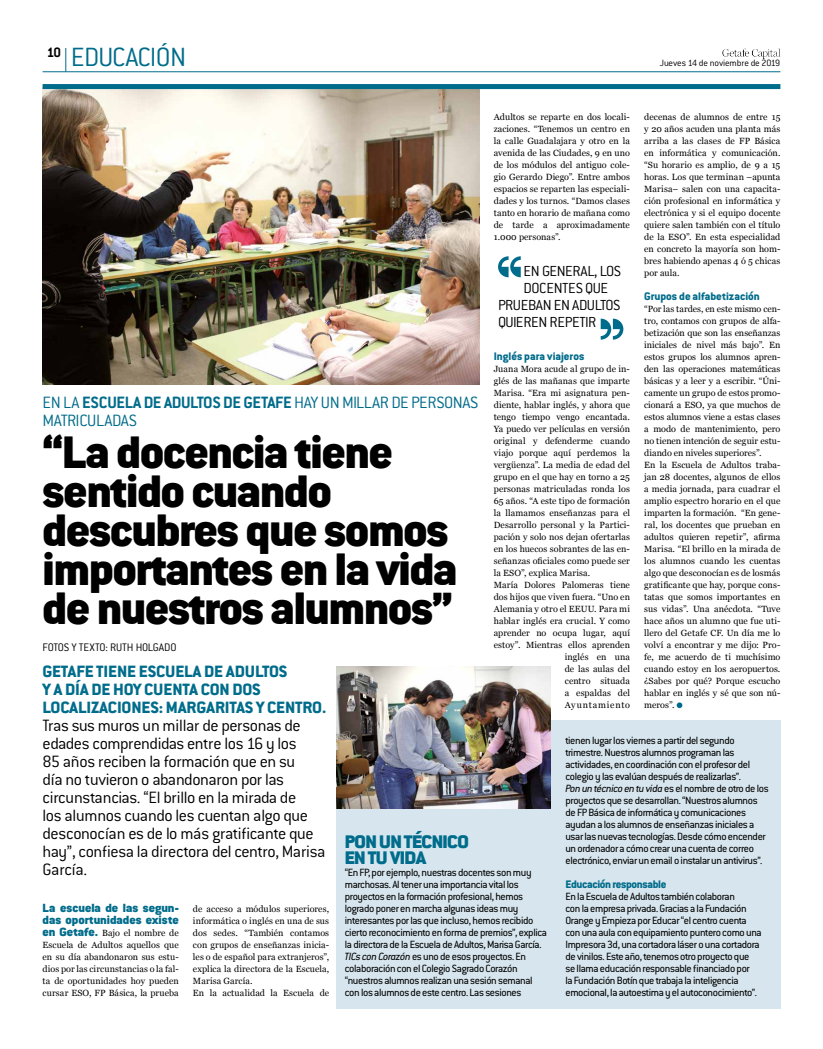
<style>
.page{position:relative;width:823px;height:1049px;background:#fff}
.page>*{position:absolute;margin:0;border:0;box-sizing:border-box;transform-origin:0 0}
.t1{font:900 50px/39px "Conduit ITC Std";letter-spacing:-.02em;color:#000}
.t2{font:300 29px "Conduit ITC Std";letter-spacing:-.025em;color:#006c8b}
.t3{font:900 20px/16px "Conduit ITC Std";letter-spacing:-.03em;color:#006c8b}
.t4{font:300 18px/18px "Conduit ITC Std";letter-spacing:-.025em;color:#000}
.t5{font:800 18px/18px "Conduit ITC Std";letter-spacing:-.01em;color:#006c8b}
.t6{font:300 18px/18px "Conduit ITC Std";letter-spacing:-.02em;color:#006c8b}
.t7{font:300 16px "Conduit ITC Std";letter-spacing:-.02em;color:#000}
.t8{font:900 13px/12px "Conduit ITC Std";color:#006c8b}
.t9{font:800 12px "Conduit ITC Std";letter-spacing:-.005em;color:#006c8b}
.t10{font:300 12px "Conduit ITC Std";letter-spacing:-.015em;color:#000}
.t11{font:800 12px "Conduit ITC Std";letter-spacing:-.03em;color:#006c8b}
.t12{font:11.5px/12px "Conduit ITC Std";letter-spacing:-.03em;color:#000}
.t13{font:300 10px "Conduit ITC Std";letter-spacing:-.015em;color:#000}
.t14{font:9px/12px "Georgia";letter-spacing:.005em;color:#000;text-align:justify}
.t15{font:9px "Georgia";letter-spacing:.08em;color:#000}
.s1{font-weight:700}
.s2{font-style:italic}
.s3{font-family:"Conduit ITC Std";font-weight:900;font-size:13px;color:#006c8b}
</style>
<div class="page">
<svg style="left:676px;top:702px;width:6px;height:6px"></svg>
<div style="left:336px;top:720px;width:444px;height:288px;background:#d7e6ee"></div>
<img style="left:336px;top:666px;width:214px;height:143px">
<img style="left:43px;top:89px;width:436px;height:295px">
<hr style="left:43px;top:72px;width:737px;height:1px;background:#006c8b">
<img style="left:722px;top:49px;width:58px;height:10px">
<div style="left:43px;top:84px;width:737px;height:5px;background:#006c8b"></div>
<svg style="left:65px;top:48px;width:1px;height:24px"></svg>
<svg style="left:498px;top:256px;width:22px;height:21px"></svg>
<svg style="left:600px;top:319px;width:23px;height:21px"></svg>
<h2 class="t2" style="left:47px;top:40px;width:141px"><sup>10</sup> EDUCACIÓN</h2>
<p class="t13" style="left:659px;top:57px;width:122px">Jueves 14 de noviembre de 2019</p>
<p class="t14" style="left:643px;top:110px;width:138px">decenas de alumnos de entre 15 y 20 años acuden una planta más arriba a las clases de FP Básica en informática y comunicación. “Su horario es amplio, de 9 a 15 horas. Los que terminan –apunta Marisa– salen con una capacita&shy;ción profesional en informática y electrónica y si el equipo docente quiere salen también con el título de la ESO”. En esta especialidad en concreto la mayoría son hom&shy;bres habiendo apenas 4 ó 5 chicas por aula.</p>
<h3 class="t9" style="left:643px;top:289px;width:117px">Grupos de alfabetización</h3>
<p class="t14" style="left:643px;top:303px;width:138px;text-align:left">“Por las tardes, en este mismo cen&shy;tro, contamos con grupos de alfa&shy;betización que son las enseñanzas iniciales de nivel más bajo”. En estos grupos los alumnos apren&shy;den las operaciones matemáticas básicas y a leer y a escribir. “Úni&shy;camente un grupo de estos promo&shy;cionará a ESO, ya que muchos de estos alumnos viene a estas clases a modo de mantenimiento, pero no tienen intención de seguir estu&shy;diando en niveles superiores”.<br>En la Escuela de Adultos traba&shy;jan 28 docentes, algunos de ellos a media jornada, para cuadrar el amplio espectro horario en el que imparten la formación. “En gene&shy;ral, los docentes que prueban en adultos quieren repetir”, afirma<br>Marisa. “El brillo en la mirada de los alumnos cuando les cuentas algo que desconocían es de losmás gratificante que hay, porque cons&shy;tatas que somos importantes en sus vidas”. Una anécdota. “Tuve hace años un alumno que fue uti&shy;llero del Getafe CF. Un día me lo volví a encontrar y me dijo: Pro&shy;fe, me acuerdo de ti muchísimo cuando estoy en los aeropuertos. ¿Sabes por qué? Porque escucho hablar en inglés y sé que son nú&shy;meros”.</p>
<p class="t14" style="left:493px;top:110px;width:138px">Adultos se reparte en dos locali&shy;zaciones. “Tenemos un centro en la calle Guadalajara y otro en la avenida de las Ciudades, 9 en uno de los módulos del antiguo cole&shy;gio Gerardo Diego”. Entre ambos espacios se reparten las especiali&shy;dades y los turnos. “Damos clases tanto en horario de mañana como de tarde a aproximadamente 1.000 personas”.</p>
<h3 class="t7" style="left:523px;top:261px;width:99px">EN GENERAL, LOS</h3>
<h3 class="t7" style="left:523px;top:278px;width:86px">DOCENTES QUE</h3>
<h3 class="t7" style="left:497px;top:295px;width:124px">PRUEBAN EN ADULTOS</h3>
<h3 class="t7" style="left:497px;top:312px;width:100px">QUIEREN REPETIR</h3>
<h3 class="t9" style="left:493px;top:349px;width:92px">Inglés para viajeros</h3>
<p class="t14" style="left:493px;top:363px;width:138px">Juana Mora acude al grupo de in-</p>
<p class="t14" style="left:493px;top:375px;width:138px">glés de las mañanas que imparte</p>
<p class="t14" style="left:493px;top:387px;width:138px">Marisa. “Era mi asignatura pen-</p>
<p class="t14" style="left:493px;top:399px;width:138px">diente, hablar inglés, y ahora que</p>
<p class="t14" style="left:493px;top:411px;width:138px">tengo tiempo vengo encantada.</p>
<p class="t14" style="left:493px;top:423px;width:138px">Ya puedo ver películas en versión</p>
<p class="t14" style="left:493px;top:435px;width:138px">original y defenderme cuando</p>
<p class="t14" style="left:493px;top:447px;width:138px">viajo porque aquí perdemos la</p>
<p class="t14" style="left:493px;top:459px;width:138px">vergüenza”. La media de edad del</p>
<p class="t14" style="left:493px;top:471px;width:138px">grupo en el que hay en torno a 25</p>
<p class="t14" style="left:493px;top:482px;width:138px">personas matriculadas ronda los</p>
<p class="t14" style="left:493px;top:494px;width:138px">65 años. “A este tipo de formación</p>
<p class="t14" style="left:493px;top:506px;width:138px">la llamamos enseñanzas para el</p>
<p class="t14" style="left:493px;top:518px;width:138px">Desarrollo personal y la Partici-</p>
<p class="t14" style="left:493px;top:530px;width:138px">pación y solo nos dejan ofertarlas</p>
<p class="t14" style="left:493px;top:542px;width:138px">en los huecos sobrantes de las en-</p>
<p class="t14" style="left:493px;top:554px;width:138px">señanzas oficiales como puede ser</p>
<p class="t14" style="left:493px;top:566px;width:98px">la ESO”, explica Marisa.</p>
<p class="t14" style="left:493px;top:578px;width:138px">María Dolores Palomeras tiene</p>
<p class="t14" style="left:493px;top:590px;width:138px">dos hijos que viven fuera. “Uno en</p>
<p class="t14" style="left:493px;top:602px;width:138px">Alemania y otro el EEUU. Para mi</p>
<p class="t14" style="left:493px;top:614px;width:138px">hablar inglés era crucial. Y como</p>
<p class="t14" style="left:493px;top:626px;width:138px">aprender no ocupa lugar, aquí</p>
<p class="t14" style="left:493px;top:638px;width:138px">estoy”. Mientras ellos aprenden</p>
<p class="t14" style="left:564px;top:650px;width:67px">inglés en una</p>
<p class="t14" style="left:564px;top:662px;width:67px">de las aulas del</p>
<p class="t14" style="left:564px;top:674px;width:67px">centro situada</p>
<p class="t14" style="left:564px;top:686px;width:67px">a espaldas del</p>
<p class="t15" style="left:564px;top:698px;width:67px">Ayuntamiento</p>
<h3 class="t6" style="left:43px;top:393px;width:437px">EN LA <span class="s1">ESCUELA DE ADULTOS DE GETAFE</span> HAY UN MILLAR DE PERSONAS<br>MATRICULADAS</h3>
<h1 class="t1" style="left:43px;top:433px;width:416px">“La docencia tiene sentido cuando descubres que somos importantes en la vida de nuestros alumnos”</h1>
<h3 class="t10" style="left:43px;top:640px;width:135px">FOTOS Y TEXTO: RUTH HOLGADO</h3>
<h3 class="t5" style="left:43px;top:662px;width:285px">GETAFE TIENE ESCUELA DE ADULTOS<br>Y A DÍA DE HOY CUENTA CON DOS<br>LOCALIZACIONES: MARGARITAS Y CENTRO.</h3>
<p class="t4" style="left:43px;top:716px;width:284px">Tras sus muros un millar de personas de edades comprendidas entre los 16 y los<br>85 años reciben la formación que en su<br>día no tuvieron o abandonaron por las circunstancias. “El brillo en la mirada de<br>los alumnos cuando les cuentan algo que desconocían es de lo más gratificante que hay”, confiesa la directora del centro, Marisa García.</p>
<p class="t12" style="left:565px;top:734px;width:205px">tienen lugar los viernes a partir del segundo trimestre. Nuestros alumnos programan las actividades, en coordinación con el profesor del colegio y las evalúan después de realizarlas”.<br><span class="s2">Pon un técnico en tu vida</span> es el nombre de otro de los proyectos que se desarrollan. “Nuestros alumnos de FP Básica de informática y comunicaciones ayudan a los alumnos de enseñanzas iniciales a usar las nuevas tecnologías. Desde cómo encender un ordenador a cómo crear una cuenta de correo electrónico, enviar un email o instalar un antivirus”.</p>
<h3 class="t11" style="left:565px;top:877px;width:102px">Educación responsable</h3>
<p class="t12" style="left:565px;top:890px;width:197px">En la Escuela de Adultos también colaboran<br>con la empresa privada. Gracias a la Fundación Orange y Empieza por Educar “el centro cuenta con una aula con equipamiento puntero como una Impresora 3d, una cortadora láser o una cortadora de vinilos. Este año, tenemos otro proyecto que se llama educación responsable financiado por<br>la Fundación Botín que trabaja la inteligencia emocional, la autoestima y el autoconocimiento”.</p>
<h3 class="t3" style="left:344px;top:833px;width:125px">PON UN TÉCNICO<br>EN TU VIDA</h3>
<p class="t12" style="left:344px;top:866px;width:203px">“En FP, por ejemplo, nuestras docentes son muy marchosas. Al tener una importancia vital los proyectos en la formación profesional, hemos logrado poner en marcha algunas ideas muy interesantes por las que incluso, hemos recibido cierto reconocimiento en forma de premios”, explica la directora de la Escuela de Adultos, Marisa García.<br><span class="s2">TICs con Corazón</span> es uno de esos proyectos. En colaboración con el Colegio Sagrado Corazón “nuestros alumnos realizan una sesión semanal con los alumnos de este centro. Las sesiones</p>
<h3 class="t8" style="left:43px;top:902px;width:138px">La escuela de las segun&shy;das oportunidades existe</h3>
<p class="t14" style="left:43px;top:927px;width:138px"><span class="s3">en Getafe.</span> Bajo el nombre de Escuela de Adultos aquellos que en su día abandonaron sus estu&shy;dios por las circunstancias o la fal&shy;ta de oportunidades hoy pueden cursar ESO, FP Básica, la prueba</p>
<p class="t14" style="left:193px;top:903px;width:138px;text-align:left">de acceso a módulos superiores, informática o inglés en una de sus dos sedes. “También contamos con grupos de enseñanzas inicia&shy;les o de español para extranjeros”, explica la directora de la Escuela,<br>Marisa García.<br>En la actualidad la Escuela de</p>
</div>
